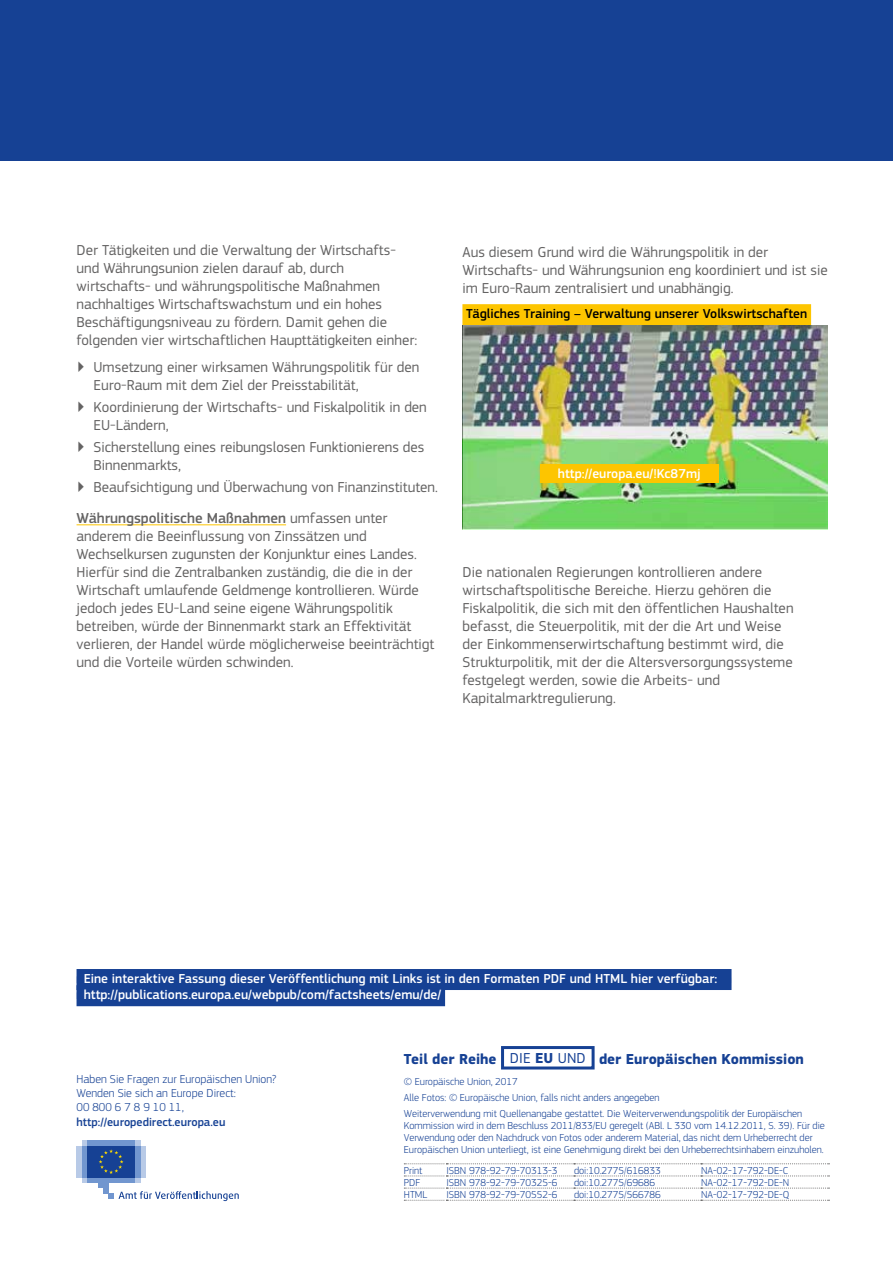
<style>
.page{position:relative;width:893px;height:1263px;background:#fff}
.page>*{position:absolute;margin:0;border:0;box-sizing:border-box;transform-origin:0 0}
.t1{font:15px/18px "EC Square Sans Pro";color:#646363}
.t2{font:700 15px "EC Square Sans Pro";color:#164194}
.t3{font:500 13.5px/16.2px "EC Square Sans Pro";color:#fff}
.t4{font:500 13.5px "EC Square Sans Pro";color:#000}
.t5{font:300 12px/14.2px "EC Square Sans Pro";color:#164194}
.t6{font:500 12px "EC Square Sans Pro";color:#164194}
.t7{font:300 10.5px/16.2px "EC Square Sans Pro";color:#164194}
.s1{font-weight:500}
.s2{color:#164194}
.s3{font-weight:400}
</style>
<div class="page">
<div style="left:82px;top:1177px;width:58px;height:6px;background:#b8cae7"></div>
<div style="left:82px;top:1140px;width:58px;height:6px;background:#b8cae7"></div>
<div style="left:87px;top:1140px;width:48px;height:6px;background:#7196cf"></div>
<div style="left:87px;top:1177px;width:48px;height:6px;background:#7196cf"></div>
<div style="left:135px;top:1146px;width:5px;height:31px;background:#7196cf"></div>
<div style="left:140px;top:1146px;width:6px;height:31px;background:#b8cae7"></div>
<div style="left:82px;top:1146px;width:5px;height:31px;background:#7196cf"></div>
<div style="left:77px;top:1146px;width:5px;height:31px;background:#b8cae7"></div>
<div style="left:98px;top:1177px;width:10px;height:11px;background:#7196cf"></div>
<div style="left:103px;top:1177px;width:5px;height:16px;background:#7196cf"></div>
<div style="left:87px;top:1146px;width:48px;height:31px;background:#164194"></div>
<svg style="left:99px;top:1149px;width:25px;height:25px"></svg>
<svg style="left:108px;top:1191px;width:131px;height:10px"></svg>
<div style="left:501px;top:1046px;width:94px;height:23px;border:3px solid #164194"></div>
<svg style="left:404px;top:1163px;width:425px;height:1px"></svg>
<svg style="left:404px;top:1176px;width:425px;height:1px"></svg>
<svg style="left:404px;top:1188px;width:425px;height:1px"></svg>
<svg style="left:404px;top:1200px;width:425px;height:1px"></svg>
<div style="left:0;top:0;width:893px;height:160px;background:#164194"></div>
<div style="left:77px;top:969px;width:654px;height:21px;background:#164194"></div>
<div style="left:77px;top:985px;width:368px;height:21px;background:#164194"></div>
<hr style="left:77px;top:524px;width:209px;height:1px;background:#fdc500">
<div style="left:462px;top:304px;width:349px;height:21px;background:#fdc500"></div>
<img style="left:462px;top:325px;width:366px;height:205px">
<div style="left:540px;top:464px;width:179px;height:19px;background:#fdc500"></div>
<p class="t1" style="left:77px;top:241px;width:342px">Der Tätigkeiten und die Verwaltung der Wirtschafts&shy;und Währungsunion zielen darauf ab, durch wirtschafts- und währungspolitische Maßnahmen nachhaltiges Wirtschaftswachstum und ein hohes Beschäftigungsniveau zu fördern. Damit gehen die folgenden vier wirtschaftlichen Haupttätigkeiten einher:</p>
<p class="t1" style="left:94px;top:358px;width:327px;text-indent:-17px">▶ Umsetzung einer wirksamen Währungspolitik für den<br>Euro-Raum mit dem Ziel der Preisstabilität,</p>
<p class="t1" style="left:94px;top:398px;width:335px;text-indent:-17px">▶ Koordinierung der Wirtschafts- und Fiskalpolitik in den<br>EU-Ländern,</p>
<p class="t1" style="left:94px;top:438px;width:332px;text-indent:-17px">▶ Sicherstellung eines reibungslosen Funktionierens des<br>Binnenmarkts,</p>
<p class="t1" style="left:77px;top:472px;width:363px;line-height:30.8px">▶ Beaufsichtigung und Überwachung von Finanzinstituten.<br><span class="s1">Währungspolitische Maßnahmen</span> umfassen unter</p>
<p class="t1" style="left:77px;top:527px;width:359px">anderem die Beeinflussung von Zinssätzen und Wechselkursen zugunsten der Konjunktur eines Landes.<br>Hierfür sind die Zentralbanken zuständig, die die in der Wirtschaft umlaufende Geldmenge kontrollieren. Würde jedoch jedes EU-Land seine eigene Währungspolitik betreiben, würde der Binnenmarkt stark an Effektivität verlieren, der Handel würde möglicherweise beeinträchtigt und die Vorteile würden schwinden.</p>
<p class="t1" style="left:462px;top:243px;width:367px">Aus diesem Grund wird die Währungspolitik in der<br>Wirtschafts- und Währungsunion eng koordiniert und ist sie im Euro-Raum zentralisiert und unabhängig.</p>
<p class="t4" style="left:466px;top:305px;width:343px">Tägliches Training – Verwaltung unserer Volkswirtschaften</p>
<p class="t3" style="left:558px;top:466px;width:144px">http://europa.eu/!Kc87mj</p>
<p class="t1" style="left:462px;top:563px;width:333px">Die nationalen Regierungen kontrollieren andere wirtschaftspolitische Bereiche. Hierzu gehören die Fiskalpolitik, die sich mit den öffentlichen Haushalten befasst, die Steuerpolitik, mit der die Art und Weise der Einkommenserwirtschaftung bestimmt wird, die Strukturpolitik, mit der die Altersversorgungssysteme festgelegt werden, sowie die Arbeits- und Kapitalmarktregulierung.</p>
<p class="t3" style="left:77px;top:970px;width:656px"><span class="s2">n</span>Eine interaktive Fassung dieser Veröffentlichung mit Links ist in den Formaten PDF und HTML hier verfügbar:<span class="s2">nn n</span>http://publications.europa.eu/webpub/com/factsheets/emu/de/</p>
<p class="t5" style="left:77px;top:1071px;width:201px">Haben Sie Fragen zur Europäischen Union?<br>Wenden Sie sich an Europe Direct:<br>00 800 6 7 8 9 10 11,</p>
<p class="t6" style="left:77px;top:1114px;width:150px">http://europedirect.europa.eu</p>
<p class="t2" style="left:404px;top:1050px;width:401px">Teil der Reihe <span class="s3">DIE</span> EU <span class="s3">UND</span> der Europäischen Kommission</p>
<p class="t7" style="left:404px;top:1073px;width:400px">© Europäische Union, 2017<br>Alle Fotos: © Europäische Union, falls nicht anders angegeben<br>Weiterverwendung mit Quellenangabe gestattet. Die Weiterverwendungspolitik der Europäischen</p>
<p class="t7" style="left:404px;top:1120px;width:422px;line-height:12px">Kommission wird in dem Beschluss 2011/833/EU geregelt (ABl. L 330 vom 14.12.2011, S. 39). Für die<br>Verwendung oder den Nachdruck von Fotos oder anderem Material, das nicht dem Urheberrecht der<br>Europäischen Union unterliegt, ist eine Genehmigung direkt bei den Urheberrechtsinhabern einzuholen.</p>
<p class="t7" style="left:404px;top:1162px;width:20px">Print</p>
<p class="t7" style="left:446px;top:1162px;width:113px">ISBN 978-92-79-70313-3</p>
<p class="t7" style="left:574px;top:1162px;width:88px">doi:10.2775/616833</p>
<p class="t7" style="left:701px;top:1162px;width:88px">NA-02-17-792-DE-C</p>
<p class="t7" style="left:404px;top:1174px;width:18px">PDF</p>
<p class="t7" style="left:446px;top:1174px;width:113px">ISBN 978-92-79-70325-6</p>
<p class="t7" style="left:574px;top:1174px;width:83px">doi:10.2775/69686</p>
<p class="t7" style="left:701px;top:1174px;width:89px">NA-02-17-792-DE-N</p>
<p class="t7" style="left:404px;top:1186px;width:25px">HTML</p>
<p class="t7" style="left:446px;top:1186px;width:113px">ISBN 978-92-79-70552-6</p>
<p class="t7" style="left:574px;top:1186px;width:88px">doi:10.2775/566786</p>
<p class="t7" style="left:701px;top:1186px;width:90px">NA-02-17-792-DE-Q</p>
</div>
